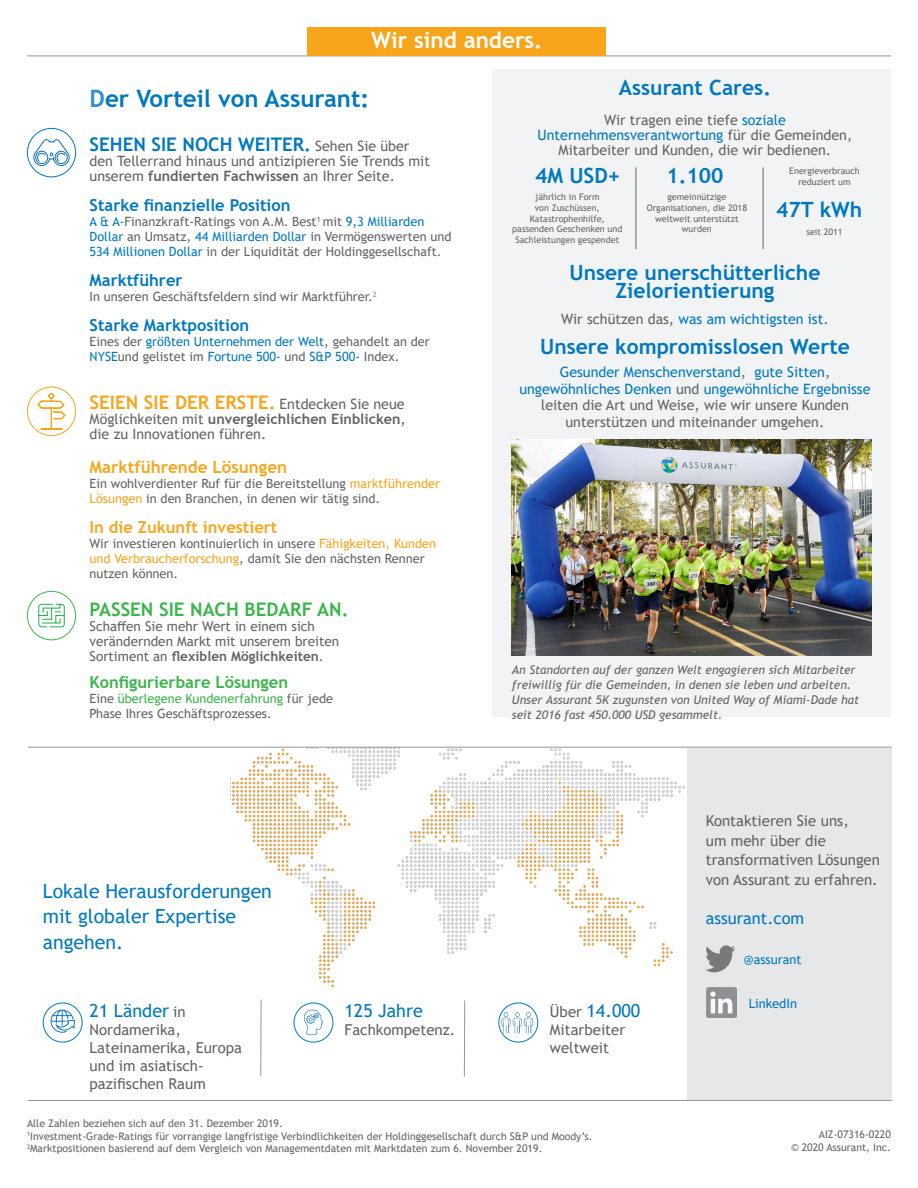
<style>
.page{position:relative;width:918px;height:1188px;background:#fff}
.page>*{position:absolute;margin:0;border:0;box-sizing:border-box;transform-origin:0 0}
.t1{font:700 24px "Trebuchet MS";color:#0078c0}
.t2{font:700 22.5px "Trebuchet MS";color:#fff}
.t3{font:700 21px/18.8px "Trebuchet MS";color:#0078c0;text-align:center}
.t4{font:19.5px/25.5px "Trebuchet MS";color:#0078c0}
.t5{font:700 18.75px "Trebuchet MS";color:#f9a51b}
.t6{font:700 18.75px "Trebuchet MS";color:#0078c0}
.t7{font:700 18.75px "Trebuchet MS";color:#3ab54a}
.t8{font:18px "Trebuchet MS";color:#0078c0}
.t9{font:700 16.95px "Trebuchet MS";color:#f9a51b}
.t10{font:700 16.5px "Trebuchet MS";color:#0078c0}
.t11{font:700 16.5px "Trebuchet MS";color:#3ab54a}
.t12{font:700 16.5px "Trebuchet MS";color:#f9a51b}
.t13{font:16.5px "Trebuchet MS";color:#0078c0}
.t14{font:15px/18px "Trebuchet MS";color:#636366}
.t15{font:14.25px/15px "Trebuchet MS";color:#636366}
.t16{font:14.25px "Trebuchet MS";color:#0078c0}
.t17{font:13.5px/15px "Trebuchet MS";color:#636366}
.t18{font:12.9px "Trebuchet MS";color:#0078c0}
.t19{font:12.75px/15px "Trebuchet MS";color:#636366}
.t20{font:12.75px/15px "Trebuchet MS";color:#0078c0}
.t21{font:italic 12px/15px "Trebuchet MS";color:#636366}
.t22{font:10.5px "Trebuchet MS";color:#636366}
.t23{font:9px/10.8px "Trebuchet MS";color:#636366;text-align:center}
.s1{color:#318dcc}
.s2{font-weight:400;font-size:14.25px;color:#636366}
.s3{font-weight:700}
.s4{color:#0078c0}
.s5{color:#636366}
.s6{color:#f9a51b}
.s7{color:#3ab54a}
.s8{font-size:15px;color:#636366}
</style>
<div class="page">
<img style="left:232px;top:748px;width:453px;height:239px">
<div style="left:492px;top:70px;width:399px;height:647px;background:#f2f3f4"></div>
<hr style="left:27px;top:56px;width:864px;height:1px;background:#939598">
<div style="left:308px;top:27px;width:298px;height:29px;background:#f9a51b"></div>
<img style="left:512px;top:440px;width:360px;height:216px">
<div style="left:687px;top:748px;width:205px;height:352px;background:#e6e7e9"></div>
<svg style="left:705px;top:945px;width:30px;height:28px"></svg>
<img style="left:706px;top:987px;width:31px;height:31px">
<hr style="left:636px;top:167px;width:1px;height:82px;background:#636366">
<hr style="left:763px;top:167px;width:1px;height:82px;background:#636366">
<hr style="left:464px;top:1000px;width:1px;height:77px;background:#939598">
<svg style="left:27px;top:128px;width:49px;height:49px"></svg>
<div style="left:27px;top:128px;width:49px;height:49px;border:1px solid #0078c0;border-radius:50%"></div>
<svg style="left:33px;top:138px;width:37px;height:28px"></svg>
<svg style="left:27px;top:387px;width:49px;height:49px"></svg>
<div style="left:27px;top:387px;width:49px;height:49px;border:1px solid #f9a51b;border-radius:50%"></div>
<svg style="left:37px;top:393px;width:29px;height:37px"></svg>
<div style="left:27px;top:591px;width:49px;height:49px;border:1px solid #3ab54a;border-radius:50%"></div>
<svg style="left:38px;top:603px;width:27px;height:25px"></svg>
<hr style="left:28px;top:747px;width:864px;height:1px;background:#939598">
<hr style="left:28px;top:1100px;width:864px;height:1px;background:#939598">
<svg style="left:51px;top:1010px;width:24px;height:23px"></svg>
<div style="left:43px;top:1003px;width:39px;height:39px;border:1px solid #0078c0;border-radius:50%"></div>
<svg style="left:304px;top:1010px;width:19px;height:25px"></svg>
<div style="left:294px;top:1003px;width:39px;height:39px;border:1px solid #0078c0;border-radius:50%"></div>
<svg style="left:502px;top:1012px;width:31px;height:21px"></svg>
<div style="left:498px;top:1003px;width:40px;height:39px;border:1px solid #0078c0;border-radius:50%"></div>
<hr style="left:260px;top:1000px;width:1px;height:76px;background:#939598">
<p class="t2" style="left:371px;top:26px;width:173px">Wir sind anders.</p>
<p class="t1" style="left:90px;top:84px;width:281px"><span class="s1">D</span>er Vorteil von Assurant:</p>
<p class="t6" style="left:90px;top:133px;width:321px">SEHEN SIE NOCH WEITER. <span class="s2">Sehen Sie über</span></p>
<p class="t15" style="left:90px;top:153px;width:342px">den Tellerrand hinaus und antizipieren Sie Trends mit unserem <span class="s3">fundierten Fachwissen</span> an Ihrer Seite.</p>
<p class="t10" style="left:90px;top:195px;width:202px">Starke finanzielle Position</p>
<p class="t19" style="left:90px;top:214px;width:363px"><span class="s4">A &amp; A-</span>Finanzkraft-Ratings von A.M. Best<sup>1</sup> mit <span class="s4">9,3 Milliarden<br>Dollar</span> an Umsatz, <span class="s4">44 Milliarden Dollar</span> in Vermögenswerten und<br><span class="s4">534 Millionen Dollar</span> in der Liquidität der Holdinggesellschaft.</p>
<p class="t10" style="left:90px;top:270px;width:94px">Marktführer</p>
<p class="t19" style="left:90px;top:289px;width:289px">In unseren Geschäftsfeldern sind wir Marktführer.<sup>2</sup></p>
<p class="t10" style="left:90px;top:315px;width:161px">Starke Marktposition</p>
<p class="t20" style="left:90px;top:334px;width:342px"><span class="s5">Eines der</span> größten Unternehmen der Welt<span class="s5">, gehandelt an der<br></span>NYSE<span class="s5">und gelistet im</span> Fortune 500- <span class="s5">und</span> S&amp;P 500- <span class="s5">Index.</span></p>
<p class="t5" style="left:90px;top:390px;width:316px">SEIEN SIE DER ERSTE. <span class="s2">Entdecken Sie neue</span></p>
<p class="t15" style="left:90px;top:411px;width:318px">Möglichkeiten mit <span class="s3">unvergleichlichen Einblicken</span>, die zu Innovationen führen.</p>
<p class="t9" style="left:90px;top:456px;width:199px">Marktführende Lösungen</p>
<p class="t19" style="left:90px;top:475px;width:352px">Ein wohlverdienter Ruf für die Bereitstellung <span class="s6">marktführender<br>Lösungen</span> in den Branchen, in denen wir tätig sind.</p>
<p class="t12" style="left:90px;top:516px;width:189px">In die Zukunft investiert</p>
<p class="t19" style="left:90px;top:535px;width:348px">Wir investieren kontinuierlich in unsere <span class="s6">Fähigkeiten, Kunden und Verbraucherforschung</span>, damit Sie den nächsten Renner nutzen können.</p>
<p class="t7" style="left:90px;top:598px;width:260px">PASSEN SIE NACH BEDARF AN.</p>
<p class="t17" style="left:90px;top:619px;width:251px">Schaffen Sie mehr Wert in einem sich verändernden Markt mit unserem breiten<br>Sortiment an <span class="s3">flexiblen Möglichkeiten</span>.</p>
<p class="t11" style="left:90px;top:671px;width:200px">Konfigurierbare Lösungen</p>
<p class="t19" style="left:90px;top:690px;width:245px">Eine <span class="s7">überlegene Kundenerfahrung</span> für jede<br>Phase Ihres Geschäftsprozesses.</p>
<p class="t4" style="left:43px;top:878px;width:231px">Lokale Herausforderungen mit globaler Expertise angehen.</p>
<p class="t8" style="left:90px;top:1000px;width:98px">21 Länder <span class="s8">in</span></p>
<p class="t14" style="left:90px;top:1021px;width:154px">Nordamerika,<br>Lateinamerika, Europa und im asiatisch&shy;pazifischen Raum</p>
<p class="t8" style="left:345px;top:1000px;width:80px">125 Jahre</p>
<p class="t14" style="left:345px;top:1021px;width:112px">Fachkompetenz.</p>
<p class="t3" style="left:619px;top:78px;width:154px">Assurant Cares.</p>
<p class="t15" style="left:538px;top:112px;width:316px;text-align:center">Wir tragen eine tiefe <span class="s4">soziale<br>Unternehmensverantwortung</span> für die Gemeinden,<br>Mitarbeiter und Kunden, die wir bedienen.</p>
<p class="t3" style="left:535px;top:166px;width:87px">4M USD+</p>
<p class="t23" style="left:512px;top:191px;width:112px">jährlich in Form<br>von Zuschüssen,<br>Katastrophenhilfe, passenden Geschenken und<br>Sachleistungen gespendet</p>
<p class="t23" style="left:789px;top:165px;width:72px">Energieverbrauch reduziert um</p>
<p class="t3" style="left:666px;top:166px;width:58px">1.100</p>
<p class="t23" style="left:647px;top:191px;width:102px">gemeinnützige<br>Organisationen, die 2018 weltweit unterstützt wurden</p>
<p class="t3" style="left:776px;top:201px;width:87px">47T kWh</p>
<p class="t23" style="left:806px;top:226px;width:38px">seit 2011</p>
<p class="t3" style="left:569px;top:263px;width:253px">Unsere unerschütterliche<br>Zielorientierung</p>
<p class="t16" style="left:561px;top:310px;width:269px"><span class="s5">Wir schützen das,</span> was am wichtigsten ist<span class="s5">.</span></p>
<p class="t3" style="left:540px;top:337px;width:311px">Unsere kompromisslosen Werte</p>
<p class="t15" style="left:519px;top:364px;width:353px;line-height:16.5px;text-align:center"><span class="s4">Gesunder Menschenverstand</span>, <span class="s4">gute Sitten</span>, <span class="s4">ungewöhnliches Denken</span> und <span class="s4">ungewöhnliche Ergebnisse </span>leiten die Art und Weise, wie wir unsere Kunden unterstützen und miteinander umgehen.</p>
<p class="t21" style="left:512px;top:662px;width:349px">An Standorten auf der ganzen Welt engagieren sich Mitarbeiter freiwillig für die Gemeinden, in denen sie leben und arbeiten.<br>Unser Assurant 5K zugunsten von United Way of Miami-Dade hat seit 2016 fast 450.000 USD gesammelt.</p>
<p class="t8" style="left:550px;top:1000px;width:92px"><span class="s8">Über</span> 14.000</p>
<p class="t14" style="left:550px;top:1021px;width:77px">Mitarbeiter weltweit</p>
<p class="t14" style="left:706px;top:811px;width:176px;line-height:19.5px">Kontaktieren Sie uns,<br>um mehr über die transformativen Lösungen von Assurant zu erfahren.</p>
<p class="t13" style="left:706px;top:908px;width:100px">assurant.com</p>
<p class="t18" style="left:744px;top:951px;width:59px">@assurant</p>
<p class="t18" style="left:749px;top:995px;width:50px">LinkedIn</p>
<p class="t22" style="left:27px;top:1117px;width:258px">Alle Zahlen beziehen sich auf den 31. Dezember 2019.</p>
<p class="t22" style="left:27px;top:1129px;width:567px"><sup>1</sup>Investment-Grade-Ratings für vorrangige langfristige Verbindlichkeiten der Holdinggesellschaft durch S&amp;P und Moody’s.</p>
<p class="t22" style="left:27px;top:1142px;width:517px"><sup>2</sup>Marktpositionen basierend auf dem Vergleich von Managementdaten mit Marktdaten zum 6. November 2019.</p>
<p class="t22" style="left:819px;top:1128px;width:74px">AIZ-07316-0220</p>
<p class="t22" style="left:791px;top:1140px;width:101px">© 2020 Assurant, Inc.</p>
</div>
